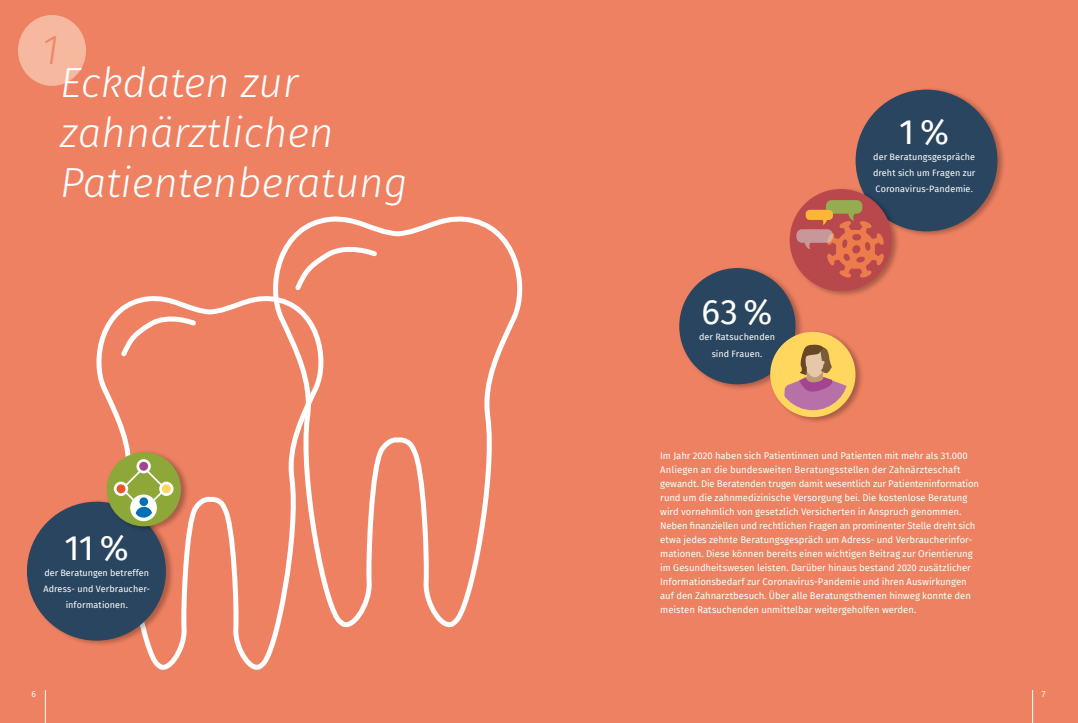
<style>
.page{position:relative;width:1078px;height:723px;background:#fff}
.page>*{position:absolute;margin:0;border:0;box-sizing:border-box;transform-origin:0 0}
.t1{font:italic 300 42px/50px "Fira Sans";color:#fff}
.t2{font:italic 300 42px "Fira Sans";color:#ef886a}
.t3{font:35px "Fira Sans";color:#fff}
.t4{font:9.5px/14px "Fira Sans";letter-spacing:-.005em;color:#fff}
.t5{font:9px/16px "Fira Sans";letter-spacing:.01em;color:#fff;text-align:center}
.t6{font:8.5px "Fira Sans";color:#fff}
</style>
<div class="page">
<div style="left:0;top:0;width:1077px;height:723px;background:#ee8162"></div>
<hr style="left:1031px;top:690px;width:1px;height:33px;background:#fff">
<svg style="left:96px;top:296px;width:182px;height:374px"></svg>
<svg style="left:117px;top:313px;width:81px;height:47px"></svg>
<hr style="left:45px;top:690px;width:1px;height:33px;background:#fff">
<svg style="left:267px;top:216px;width:256px;height:417px"></svg>
<svg style="left:291px;top:243px;width:88px;height:51px"></svg>
<div style="left:678px;top:265px;width:126px;height:126px;background:#000;opacity:.28"></div>
<div style="left:679px;top:268px;width:116px;height:116px;background:#29455f;border-radius:50%"></div>
<div style="left:18px;top:15px;width:68px;height:71px;background:#f7b8a0;border-radius:50%"></div>
<div style="left:26px;top:499px;width:148px;height:148px;background:#000;opacity:.28"></div>
<div style="left:27px;top:502px;width:139px;height:138px;background:#29455f;border-radius:50%"></div>
<div style="left:854px;top:87px;width:151px;height:151px;background:#000;opacity:.28"></div>
<div style="left:855px;top:90px;width:142px;height:141px;background:#29455f;border-radius:50%"></div>
<div style="left:788px;top:186px;width:112px;height:112px;background:#000;opacity:.28"></div>
<div style="left:789px;top:189px;width:102px;height:102px;background:#b9484c;border-radius:50%"></div>
<div style="left:769px;top:329px;width:95px;height:95px;background:#000;opacity:.28"></div>
<div style="left:770px;top:332px;width:85px;height:85px;background:#ffd65e;border-radius:50%"></div>
<svg style="left:783px;top:344px;width:65px;height:66px"></svg>
<div style="left:106px;top:449px;width:83px;height:84px;background:#000;opacity:.28"></div>
<div style="left:107px;top:452px;width:74px;height:74px;background:#8da838;border-radius:50%"></div>
<div style="left:114px;top:482px;width:14px;height:14px;background:#fff;border-radius:50%"></div>
<svg style="left:116px;top:484px;width:9px;height:9px"></svg>
<div style="left:159px;top:482px;width:14px;height:14px;background:#fff;border-radius:50%"></div>
<div style="left:162px;top:484px;width:9px;height:9px;background:#ffd65e;border-radius:50%"></div>
<svg style="left:136px;top:459px;width:15px;height:14px"></svg>
<div style="left:139px;top:462px;width:9px;height:9px;background:#a4438f;border-radius:50%"></div>
<div style="left:130px;top:494px;width:27px;height:27px;background:#fff;border-radius:50%"></div>
<svg style="left:120px;top:465px;width:47px;height:53px"></svg>
<svg style="left:796px;top:200px;width:87px;height:77px"></svg>
<h1 class="t2" style="left:42px;top:20px;width:19px">1</h1>
<h1 class="t1" style="left:60px;top:58px;width:349px">Eckdaten zur zahnärztlichen<br>Patientenberatung</h1>
<h2 class="t3" style="left:65px;top:521px;width:66px">11%</h2>
<p class="t5" style="left:43px;top:565px;width:107px">der Beratungen betreffen<br>Adress- und Verbraucher&shy;informationen.</p>
<p class="t6" style="left:31px;top:688px;width:6px">6</p>
<h2 class="t3" style="left:701px;top:286px;width:73px">63%</h2>
<p class="t5" style="left:699px;top:329px;width:77px">der Ratsuchenden sind Frauen.</p>
<h2 class="t3" style="left:899px;top:106px;width:51px">1%</h2>
<p class="t5" style="left:872px;top:149px;width:104px;text-align:justify">der Beratungsgespräche dreht sich um Fragen zur Coronavirus-Pandemie.</p>
<p class="t4" style="left:660px;top:448px;width:320px">Im Jahr 2020 haben sich Patientinnen und Patienten mit mehr als 31.000<br>Anliegen an die bundesweiten Beratungsstellen der Zahnärzteschaft gewandt. Die Beratenden trugen damit wesentlich zur Patienteninformation rund um die zahnmedizinische Versorgung bei. Die kostenlose Beratung wird vornehmlich von gesetzlich Versicherten in Anspruch genommen.<br>Neben finanziellen und rechtlichen Fragen an prominenter Stelle dreht sich etwa jedes zehnte Beratungsgespräch um Adress- und Verbraucherinfor&shy;mationen. Diese können bereits einen wichtigen Beitrag zur Orientierung im Gesundheitswesen leisten. Darüber hinaus bestand 2020 zusätzlicher Informationsbedarf zur Coronavirus-Pandemie und ihren Auswirkungen auf den Zahnarztbesuch. Über alle Beratungsthemen hinweg konnte den meisten Ratsuchenden unmittelbar weitergeholfen werden.</p>
<p class="t6" style="left:1041px;top:688px;width:5px">7</p>
</div>
